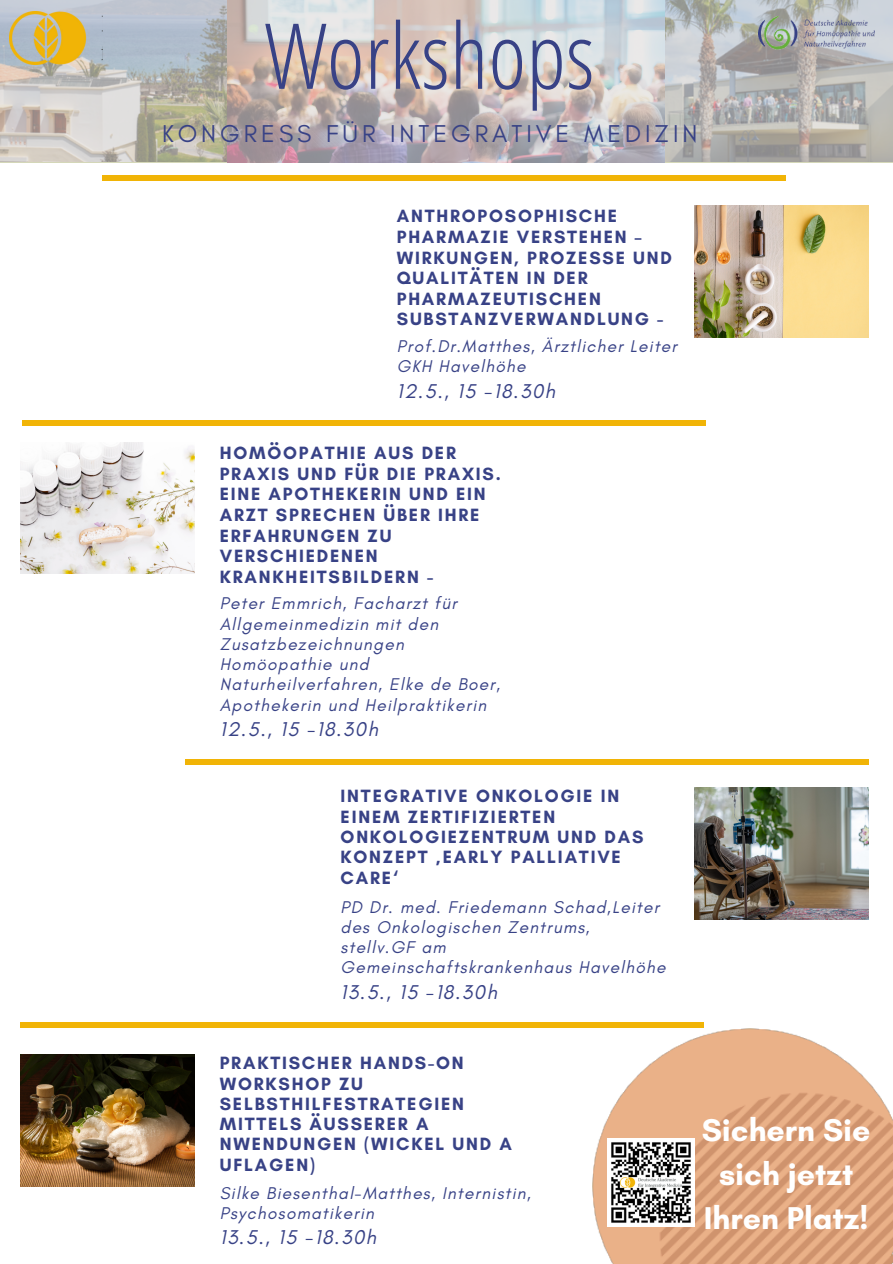
<style>
.page{position:relative;width:893px;height:1264px;background:#fff}
.page>*{position:absolute;margin:0;border:0;box-sizing:border-box;transform-origin:0 0}
.t1{font:300 91.05px "Open Sans Condensed";color:#384286}
.t2{font:700 32.1px/43.8px "Glacial Indifference";color:#fff;text-align:center}
.t3{font:24.75px "Glacial Indifference";letter-spacing:.16em;color:#384286}
.t4{font:italic 20.25px "Glacial Indifference";letter-spacing:.07em;color:#384286}
.t5{font:700 18.15px/20.5px "Glacial Indifference";letter-spacing:.1em;color:#384286}
.t6{font:italic 17.25px/20.2px "Glacial Indifference";letter-spacing:.07em;color:#384286}
.s1{font-family:"Noto Sans"}
</style>
<div class="page">
<img style="left:694px;top:787px;width:174px;height:132px">
<div style="left:103px;top:175px;width:683px;height:5px;background:#f1b406"></div>
<img style="left:21px;top:1054px;width:173px;height:131px">
<svg style="left:0;top:0;width:892px;height:162px;background:#c2bebc"></svg>
<img style="left:759px;top:17px;width:115px;height:33px">
<img style="left:9px;top:11px;width:94px;height:53px">
<img style="left:21px;top:442px;width:173px;height:132px">
<img style="left:694px;top:205px;width:174px;height:132px">
<img style="left:592px;top:1028px;width:300px;height:235px">
<div style="left:22px;top:420px;width:683px;height:5px;background:#f1b406"></div>
<div style="left:185px;top:758px;width:683px;height:6px;background:#f1b406"></div>
<div style="left:21px;top:1022px;width:683px;height:6px;background:#f1b406"></div>
<img style="left:607px;top:1138px;width:87px;height:87px">
<p class="t1" style="left:265px;top:-8px;width:331px">Workshops</p>
<p class="t3" style="left:162px;top:119px;width:537px">KONGRESS FÜR INTEGRATIVE MEDIZIN</p>
<p class="t5" style="left:397px;top:206px;width:277px">ANTHROPOSOPHISCHE<br>PHARMAZIE VERSTEHEN –<br>WIRKUNGEN, PROZESSE UND<br>QUALITÄTEN IN DER<br>PHARMAZEUTISCHEN<br>SUBSTANZVERWANDLUNG -</p>
<p class="t6" style="left:397px;top:336px;width:282px">Prof.Dr.Matthes, Ärztlicher Leiter<br>GKH Havelhöhe</p>
<p class="t4" style="left:397px;top:378px;width:160px">12.5., 15 -18.30h</p>
<p class="t5" style="left:220px;top:442px;width:282px">HOMÖOPATHIE AUS DER<br>PRAXIS UND FÜR DIE PRAXIS.<br>EINE APOTHEKERIN UND EIN<br>ARZT SPRECHEN ÜBER IHRE<br>ERFAHRUNGEN ZU<br>VERSCHIEDENEN<br>KRANKHEITSBILDERN -</p>
<p class="t6" style="left:220px;top:593px;width:282px">Peter Emmrich, Facharzt für<br>Allgemeinmedizin mit den<br>Zusatzbezeichnungen<br>Homöopathie und<br>Naturheilverfahren, Elke de Boer,<br>Apothekerin und Heilpraktikerin</p>
<p class="t4" style="left:220px;top:716px;width:160px">12.5., 15 -18.30h</p>
<p class="t5" style="left:340px;top:786px;width:304px">INTEGRATIVE ONKOLOGIE IN<br>EINEM ZERTIFIZIERTEN<br>ONKOLOGIEZENTRUM UND DAS<br>KONZEPT <span class="s1">‚</span>EARLY PALLIATIVE<br>CARE‘</p>
<p class="t6" style="left:340px;top:896px;width:326px">PD Dr. med. Friedemann Schad,Leiter des Onkologischen Zentrums, stellv.GF am<br>Gemeinschaftskrankenhaus Havelhöhe</p>
<p class="t4" style="left:340px;top:979px;width:158px">13.5., 15 -18.30h</p>
<p class="t5" style="left:220px;top:1052px;width:293px">PRAKTISCHER HANDS-ON<br>WORKSHOP ZU<br>SELBSTHILFESTRATEGIEN<br>MITTELS ÄUSSERER A<br>NWENDUNGEN (WICKEL UND A<br>UFLAGEN)</p>
<p class="t6" style="left:220px;top:1182px;width:313px">Silke Biesenthal-Matthes, Internistin,<br>Psychosomatikerin</p>
<p class="t4" style="left:220px;top:1224px;width:158px">13.5., 15 -18.30h</p>
<p class="t2" style="left:701px;top:1107px;width:170px">Sichern Sie sich jetzt<br>Ihren Platz!</p>
</div>
